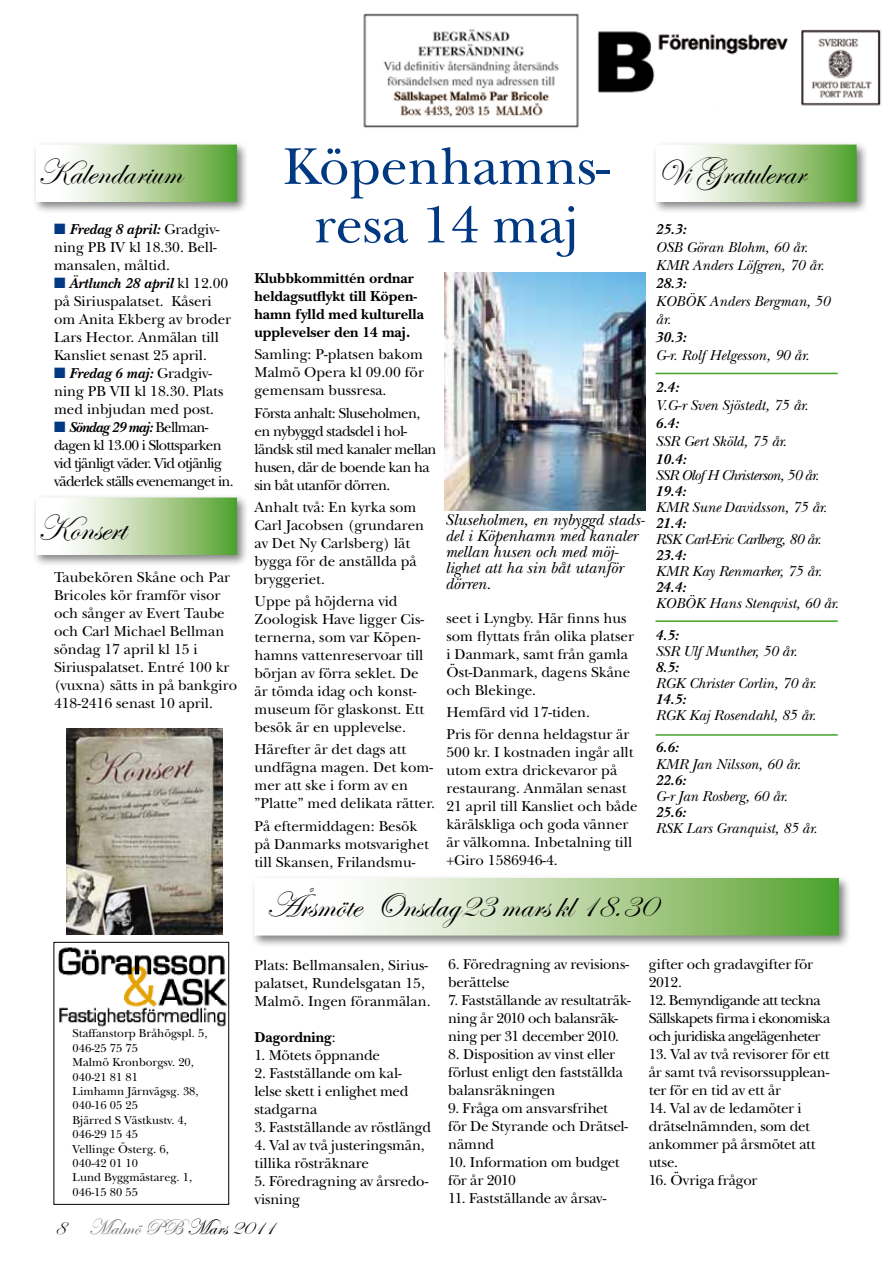
<style>
.page{position:relative;width:893px;height:1263px;background:#fff}
.page>*{position:absolute;margin:0;border:0;box-sizing:border-box;transform-origin:0 0}
.t1{font:54px/58.5px "New Baskerville";color:#003882;text-align:center}
.t2{font:36px "Edwardian Script ITC";color:#000}
.t3{font:22.5px "Edwardian Script ITC";color:#000}
.t4{font:italic 16.5px/15.8px "New Baskerville";color:#000}
.t5{font:15px/18px "New Baskerville";color:#000}
.t6{font:italic 15px/18px "New Baskerville";letter-spacing:-.005em;color:#000}
.t7{font:15px/18px "New Baskerville";letter-spacing:-.02em;color:#000}
.t8{font:15px/18px "New Baskerville";letter-spacing:-.04em;color:#000}
.t9{font:15px/18px "New Baskerville";letter-spacing:-.05em;color:#000}
.t10{font:700 15px/18px "New Baskerville";color:#000}
.t11{font:15px/18px "New Baskerville";letter-spacing:-.045em;color:#000}
.t12{font:italic 700 15px "New Baskerville";letter-spacing:-.005em;color:#000}
.t13{font:15px/18px "New Baskerville";letter-spacing:-.025em;color:#000}
.t14{font:italic 15px "New Baskerville";letter-spacing:-.03em;color:#000}
.t15{font:italic 15px "New Baskerville";letter-spacing:-.04em;color:#000}
.t16{font:12px/14.4px "New Baskerville";color:#000}
.s1{color:#003882}
.s2{font-weight:700;font-style:italic}
.s3{font-weight:400}
.s4{color:#707172}
</style>
<div class="page">
<div style="left:32px;top:140px;width:218px;height:74px;background:#000;opacity:.5"></div>
<svg style="left:39px;top:148px;width:195px;height:51px"></svg>
<div style="left:36px;top:145px;width:201px;height:57px;border:2px solid #fff"></div>
<img style="left:363px;top:13px;width:518px;height:115px">
<img style="left:58px;top:947px;width:169px;height:80px">
<div style="left:54px;top:942px;width:175px;height:263px;border:1px solid #000"></div>
<div style="left:652px;top:140px;width:217px;height:74px;background:#000;opacity:.5"></div>
<svg style="left:658px;top:148px;width:196px;height:51px"></svg>
<div style="left:655px;top:145px;width:202px;height:57px;border:2px solid #fff"></div>
<div style="left:250px;top:874px;width:601px;height:73px;background:#000;opacity:.5"></div>
<svg style="left:257px;top:881px;width:579px;height:51px"></svg>
<div style="left:254px;top:878px;width:585px;height:57px;border:2px solid #fff"></div>
<div style="left:32px;top:493px;width:218px;height:74px;background:#000;opacity:.5"></div>
<svg style="left:39px;top:500px;width:195px;height:52px"></svg>
<div style="left:36px;top:497px;width:201px;height:58px;border:2px solid #fff"></div>
<img style="left:444px;top:272px;width:202px;height:239px">
<hr style="left:655px;top:373px;width:183px;height:1px;background:#44a12b">
<hr style="left:655px;top:620px;width:183px;height:2px;background:#44a12b">
<hr style="left:655px;top:734px;width:183px;height:2px;background:#44a12b">
<img style="left:67px;top:729px;width:156px;height:205px">
<h2 class="t2" style="left:37px;top:152px;width:146px">Kalendarium</h2>
<p class="t5" style="left:54px;top:220px;width:167px"><span class="s1">■</span> <span class="s2">Fredag 8 april:</span> Gradgiv&shy;ning PB IV kl 18.30. Bell&shy;mansalen, måltid.</p>
<p class="t5" style="left:54px;top:274px;width:179px"><span class="s1">■</span> <span class="s2">Ärtlunch 28 april</span> kl 12.00 på Siriuspalatset. Kåseri om Anita Ekberg av broder<br>Lars Hector. Anmälan till<br>Kansliet senast 25 april.</p>
<p class="t5" style="left:54px;top:364px;width:171px"><span class="s1">■</span> <span class="s2">Fredag 6 maj:</span> Gradgiv&shy;ning PB VII kl 18.30. Plats med inbjudan med post.</p>
<p class="t9" style="left:54px;top:418px;width:181px"><span class="s1">■</span> <span class="s2">Söndag 29 maj:</span> Bellman&shy;dagen kl 13.00 i Slottsparken vid tjänligt väder. Vid otjänlig väderlek ställs evenemanget in.</p>
<h2 class="t2" style="left:37px;top:508px;width:90px">Konsert</h2>
<p class="t5" style="left:54px;top:568px;width:185px">Taubekören Skåne och Par<br>Bricoles kör framför visor och sånger av Evert Taube och Carl Michael Bellman söndag 17 april kl 15 i<br>Siriuspalatset. Entré 100 kr (vuxna) sätts in på bankgiro<br>418-2416 senast 10 april.</p>
<p class="t16" style="left:73px;top:1026px;width:136px">Staffanstorp Bråhögspl. 5,<br>046-25 75 75<br>Malmö Kronborgsv. 20,<br>040-21 81 81<br>Limhamn Järnvägsg. 38,<br>040-16 05 25<br>Bjärred S Västkustv. 4,<br>046-29 15 45<br>Vellinge Österg. 6,<br>040-42 01 10<br>Lund Byggmästareg. 1,<br>046-15 80 55</p>
<h1 class="t1" style="left:283px;top:138px;width:328px">Köpenhamns&shy;resa 14 maj</h1>
<p class="t10" style="left:254px;top:269px;width:171px">Klubbkommittén ordnar heldagsutflykt till Köpen&shy;hamn fylld med kulturella upplevelser den 14 maj.</p>
<p class="t5" style="left:254px;top:346px;width:171px;text-align:justify">Samling: P-platsen bakom Malmö Opera kl 09.00 för gemensam bussresa.</p>
<p class="t8" style="left:254px;top:404px;width:184px">Första anhalt: Sluseholmen, en nybyggd stadsdel i hol&shy;ländsk stil med kanaler mellan husen, där de boende kan ha sin båt utanför dörren.</p>
<p class="t5" style="left:254px;top:498px;width:171px">Anhalt två: En kyrka som<br>Carl Jacobsen (grundaren av Det Ny Carlsberg) lät bygga för de anställda på bryggeriet.</p>
<p class="t5" style="left:254px;top:592px;width:171px">Uppe på höjderna vid<br>Zoologisk Have ligger Cis&shy;ternerna, som var Köpen&shy;hamns vattenreservoar till början av förra seklet. De är tömda idag och konst&shy;museum för glaskonst. Ett besök är en upplevelse.</p>
<p class="t5" style="left:254px;top:741px;width:182px">Härefter är det dags att undfägna magen. Det kom&shy;mer att ske i form av en ”Platte” med delikata rätter.</p>
<p class="t5" style="left:254px;top:817px;width:176px">På eftermiddagen: Besök på Danmarks motsvarighet till Skansen, Frilandsmu-</p>
<p class="t4" style="left:445px;top:512px;width:200px">Sluseholmen, en nybyggd stads&shy;del i Köpenhamn med kanaler mellan husen och med möj&shy;lighet att ha sin båt utanför dörren.</p>
<p class="t5" style="left:446px;top:609px;width:189px">seet i Lyngby. Här finns hus som flyttats från olika platser i Danmark, samt från gamla<br>Öst-Danmark, dagens Skåne och Blekinge.</p>
<p class="t5" style="left:446px;top:701px;width:184px;line-height:22.2px">Hemfärd vid 17-tiden.<br>Pris för denna heldagstur är</p>
<p class="t5" style="left:446px;top:744px;width:193px">500 kr. I kostnaden ingår allt utom extra drickevaror på restaurang. Anmälan senast<br>21 april till Kansliet och både kärälskliga och goda vänner är välkomna. Inbetalning till +Giro 1586946-4.</p>
<h2 class="t2" style="left:657px;top:152px;width:150px">Vi Gratulerar</h2>
<p class="t12" style="left:655px;top:221px;width:32px">25.3:</p>
<p class="t6" style="left:655px;top:238px;width:170px">OSB Göran Blohm, 60 år.<br>KMR Anders Löfgren, 70 år.</p>
<p class="t12" style="left:655px;top:275px;width:32px">28.3:</p>
<p class="t6" style="left:655px;top:292px;width:176px">KOBÖK Anders Bergman, 50 år.</p>
<p class="t12" style="left:655px;top:329px;width:32px">30.3:</p>
<p class="t6" style="left:655px;top:346px;width:155px">G-r. Rolf Helgesson, 90 år.</p>
<p class="t12" style="left:655px;top:378px;width:25px">2.4:</p>
<p class="t6" style="left:655px;top:396px;width:154px">V.G-r Sven Sjöstedt, 75 år.</p>
<p class="t12" style="left:655px;top:414px;width:25px">6.4:</p>
<p class="t6" style="left:655px;top:432px;width:133px">SSR Gert Sköld, 75 år.</p>
<p class="t12" style="left:655px;top:450px;width:32px">10.4:</p>
<p class="t15" style="left:655px;top:466px;width:165px">SSR Olof H Christerson, 50 år.</p>
<p class="t12" style="left:655px;top:482px;width:32px">19.4:</p>
<p class="t6" style="left:655px;top:498px;width:173px">KMR Sune Davidsson, 75 år.</p>
<p class="t12" style="left:655px;top:514px;width:32px">21.4:</p>
<p class="t14" style="left:655px;top:530px;width:167px">RSK Carl-Eric Carlberg, 80 år.</p>
<p class="t12" style="left:655px;top:546px;width:32px">23.4:</p>
<p class="t6" style="left:655px;top:562px;width:168px">KMR Kay Renmarker, 75 år.</p>
<p class="t12" style="left:655px;top:578px;width:32px">24.4:</p>
<p class="t6" style="left:655px;top:594px;width:185px">KOBÖK Hans Stenqvist, 60 år.</p>
<p class="t12" style="left:655px;top:627px;width:25px">4.5:</p>
<p class="t6" style="left:655px;top:642px;width:143px">SSR Ulf Munther, 50 år.</p>
<p class="t12" style="left:655px;top:659px;width:25px">8.5:</p>
<p class="t6" style="left:655px;top:674px;width:163px">RGK Christer Corlin, 70 år.</p>
<p class="t12" style="left:655px;top:691px;width:32px">14.5:</p>
<p class="t6" style="left:655px;top:707px;width:162px">RGK Kaj Rosendahl, 85 år.</p>
<p class="t12" style="left:655px;top:739px;width:25px">6.6:</p>
<p class="t6" style="left:655px;top:755px;width:147px">KMR Jan Nilsson, 60 år.</p>
<p class="t12" style="left:655px;top:771px;width:32px">22.6:</p>
<p class="t6" style="left:655px;top:787px;width:134px">G-r Jan Rosberg, 60 år.</p>
<p class="t12" style="left:655px;top:803px;width:32px">25.6:</p>
<p class="t6" style="left:655px;top:819px;width:163px">RSK Lars Granquist, 85 år.</p>
<h2 class="t2" style="left:266px;top:885px;width:391px">Årsmöte Onsdag23 mars kl 18.30</h2>
<p class="t5" style="left:254px;top:956px;width:178px">Plats: Bellmansalen, Sirius&shy;palatset, Rundelsgatan 15,<br>Malmö. Ingen föranmälan.</p>
<p class="t10" style="left:254px;top:1028px;width:83px">Dagordning<span class="s3">:</span></p>
<p class="t13" style="left:254px;top:1046px;width:127px">1. Mötets öppnande</p>
<p class="t5" style="left:254px;top:1064px;width:156px">2. Fastställande om kal&shy;lelse skett i enlighet med stadgarna</p>
<p class="t5" style="left:254px;top:1118px;width:178px">3. Fastställande av röstlängd</p>
<p class="t5" style="left:254px;top:1136px;width:172px">4. Val av två justeringsmän, tillika rösträknare</p>
<p class="t5" style="left:254px;top:1172px;width:175px">5. Föredragning av årsredo&shy;visning</p>
<p class="t5" style="left:448px;top:955px;width:183px">6. Föredragning av revisions&shy;berättelse</p>
<p class="t7" style="left:448px;top:991px;width:184px">7. Fastställande av resultaträk&shy;ning år 2010 och balansräk&shy;ning per 31 december 2010.</p>
<p class="t5" style="left:448px;top:1045px;width:176px">8. Disposition av vinst eller förlust enligt den fastställda balansräkningen</p>
<p class="t5" style="left:448px;top:1099px;width:181px">9. Fråga om ansvarsfrihet för De Styrande och Drätsel&shy;nämnd</p>
<p class="t13" style="left:448px;top:1153px;width:173px">10. Information om budget för år 2010</p>
<p class="t5" style="left:448px;top:1189px;width:160px">11. Fastställande av årsav-</p>
<p class="t5" style="left:649px;top:955px;width:166px">gifter och gradavgifter för<br>2012.</p>
<p class="t11" style="left:649px;top:991px;width:183px">12. Bemyndigande att teckna<br>Sällskapets firma i ekonomiska och juridiska angelägenheter</p>
<p class="t5" style="left:649px;top:1045px;width:183px;text-align:justify">13. Val av två revisorer för ett år samt två revisorssupplean&shy;ter för en tid av ett år</p>
<p class="t7" style="left:649px;top:1099px;width:169px">14. Val av de ledamöter i drätselnämnden, som det ankommer på årsmötet att utse.</p>
<p class="t5" style="left:649px;top:1171px;width:110px">16. Övriga frågor</p>
<h3 class="t3" style="left:54px;top:1215px;width:222px">8 <span class="s4">Malmö PB</span> Mars 2011</h3>
</div>
